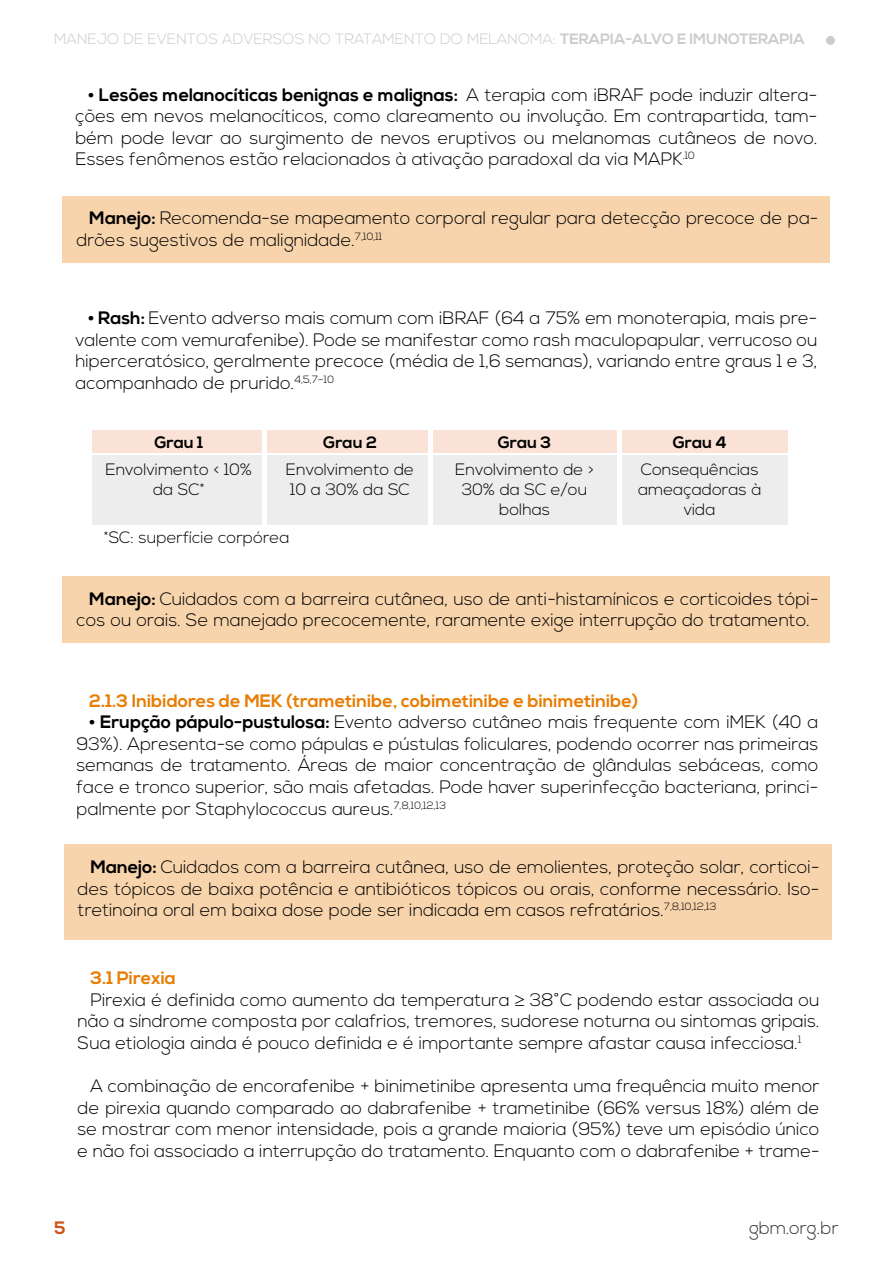
<style>
.page{position:relative;width:893px;height:1263px;background:#fff}
.page>*{position:absolute;margin:0;border:0;box-sizing:border-box;transform-origin:0 0}
.t1{font:300 18px/21.6px "Nexa";color:#000;text-align:justify}
.t2{font:700 18px "Nexa";color:#e87d05}
.t3{font:300 18px "Nexa";color:#303131}
.t4{font:700 18px "Nexa";color:#ce5416}
.t5{font:300 16.5px/19.8px "Nexa";color:#000;text-align:center}
.t6{font:700 16.5px "Nexa";color:#000}
.t7{font:300 15px "Nexa";color:#cdcccc}
.s1{font-weight:700}
</style>
<div class="page">
<div style="left:826px;top:36px;width:9px;height:9px;background:#ccc;border-radius:50%"></div>
<div style="left:63px;top:196px;width:767px;height:67px;background:#f7d4ac"></div>
<div style="left:63px;top:576px;width:767px;height:67px;background:#f7d4ac"></div>
<div style="left:92px;top:430px;width:696px;height:23px;background:#fae3d6"></div>
<div style="left:92px;top:456px;width:696px;height:69px;background:#ededed"></div>
<div style="left:262px;top:430px;width:5px;height:95px;background:#fff"></div>
<hr style="left:428px;top:430px;width:4px;height:95px;background:#fff">
<hr style="left:618px;top:430px;width:4px;height:95px;background:#fff">
<div style="left:64px;top:845px;width:767px;height:95px;background:#f7d4ac"></div>
<p class="t7" style="left:54px;top:30px;width:752px">MANEJO DE EVENTOS ADVERSOS NO TRATAMENTO DO MELANOMA: <span class="s1">TERAPIA-ALVO E IMUNOTERAPIA</span></p>
<p class="t1" style="left:75px;top:85px;width:744px;text-indent:13px"><span class="s1">• Lesões melanocíticas benignas e malignas:</span> A terapia com iBRAF pode induzir altera&shy;ções em nevos melanocíticos, como clareamento ou involução. Em contrapartida, tam&shy;bém pode levar ao surgimento de nevos eruptivos ou melanomas cutâneos de novo.<br>Esses fenômenos estão relacionados à ativação paradoxal da via MAPK<sup>.10</sup></p>
<p class="t1" style="left:77px;top:208px;width:743px;text-indent:13px"><span class="s1">Manejo:</span> Recomenda-se mapeamento corporal regular para detecção precoce de pa&shy;drões sugestivos de malignidade.<sup>7,10,11</sup></p>
<p class="t1" style="left:75px;top:308px;width:744px;text-indent:13px"><span class="s1">• Rash:</span> Evento adverso mais comum com iBRAF (64 a 75% em monoterapia, mais pre&shy;valente com vemurafenibe). Pode se manifestar como rash maculopapular, verrucoso ou hiperceratósico, geralmente precoce (média de 1,6 semanas), variando entre graus 1 e 3, acompanhado de prurido.<sup>4,5,7–10</sup></p>
<p class="t6" style="left:154px;top:432px;width:50px">Grau 1</p>
<p class="t6" style="left:323px;top:432px;width:55px">Grau 2</p>
<p class="t6" style="left:498px;top:432px;width:55px">Grau 3</p>
<p class="t6" style="left:673px;top:432px;width:56px">Grau 4</p>
<p class="t5" style="left:106px;top:460px;width:148px">Envolvimento &lt; 10% da SC*</p>
<p class="t5" style="left:286px;top:460px;width:130px;text-align:left">Envolvimento de<br>10 a 30% da SC</p>
<p class="t5" style="left:638px;top:460px;width:125px">Consequências ameaçadoras à vida</p>
<p class="t5" style="left:455px;top:460px;width:140px">Envolvimento de &gt;<br>30% da SC e/ou bolhas</p>
<p class="t5" style="left:104px;top:528px;width:187px">*SC: superfície corpórea</p>
<p class="t1" style="left:77px;top:588px;width:744px;text-indent:13px"><span class="s1">Manejo:</span> Cuidados com a barreira cutânea, uso de anti-histamínicos e corticoides tópi&shy;cos ou orais. Se manejado precocemente, raramente exige interrupção do tratamento.</p>
<p class="t2" style="left:89px;top:690px;width:550px">2.1.3 Inibidores de MEK (trametinibe, cobimetinibe e binimetinibe)</p>
<p class="t1" style="left:77px;top:712px;width:744px;text-indent:13px"><span class="s1">• Erupção pápulo-pustulosa:</span> Evento adverso cutâneo mais frequente com iMEK (40 a 93%). Apresenta-se como pápulas e pústulas foliculares, podendo ocorrer nas primeiras semanas de tratamento. Áreas de maior concentração de glândulas sebáceas, como face e tronco superior, são mais afetadas. Pode haver superinfecção bacteriana, princi&shy;palmente por Staphylococcus aureus.<sup>7,8,10,12,13</sup></p>
<p class="t1" style="left:78px;top:857px;width:743px;text-indent:13px"><span class="s1">Manejo:</span> Cuidados com a barreira cutânea, uso de emolientes, proteção solar, corticoi&shy;des tópicos de baixa potência e antibióticos tópicos ou orais, conforme necessário. Iso&shy;tretinoína oral em baixa dose pode ser indicada em casos refratários.<sup>7,8,10,12,13</sup></p>
<p class="t2" style="left:90px;top:967px;width:87px">3.1 Pirexia</p>
<p class="t1" style="left:90px;top:989px;width:731px">Pirexia é definida como aumento da temperatura ≥ 38°C podendo estar associada ou</p>
<p class="t1" style="left:78px;top:1011px;width:743px">não a síndrome composta por calafrios, tremores, sudorese noturna ou sintomas gripais.</p>
<p class="t1" style="left:78px;top:1033px;width:725px">Sua etiologia ainda é pouco definida e é importante sempre afastar causa infecciosa.<sup>1</sup></p>
<p class="t1" style="left:78px;top:1076px;width:743px;text-indent:13px">A combinação de encorafenibe + binimetinibe apresenta uma frequência muito menor de pirexia quando comparado ao dabrafenibe + trametinibe (66% versus 18%) além de se mostrar com menor intensidade, pois a grande maioria (95%) teve um episódio único e não foi associado a interrupção do tratamento. Enquanto com o dabrafenibe + trame-</p>
<p class="t4" style="left:54px;top:1217px;width:13px">5</p>
<p class="t3" style="left:749px;top:1217px;width:91px">gbm.org.br</p>
</div>
